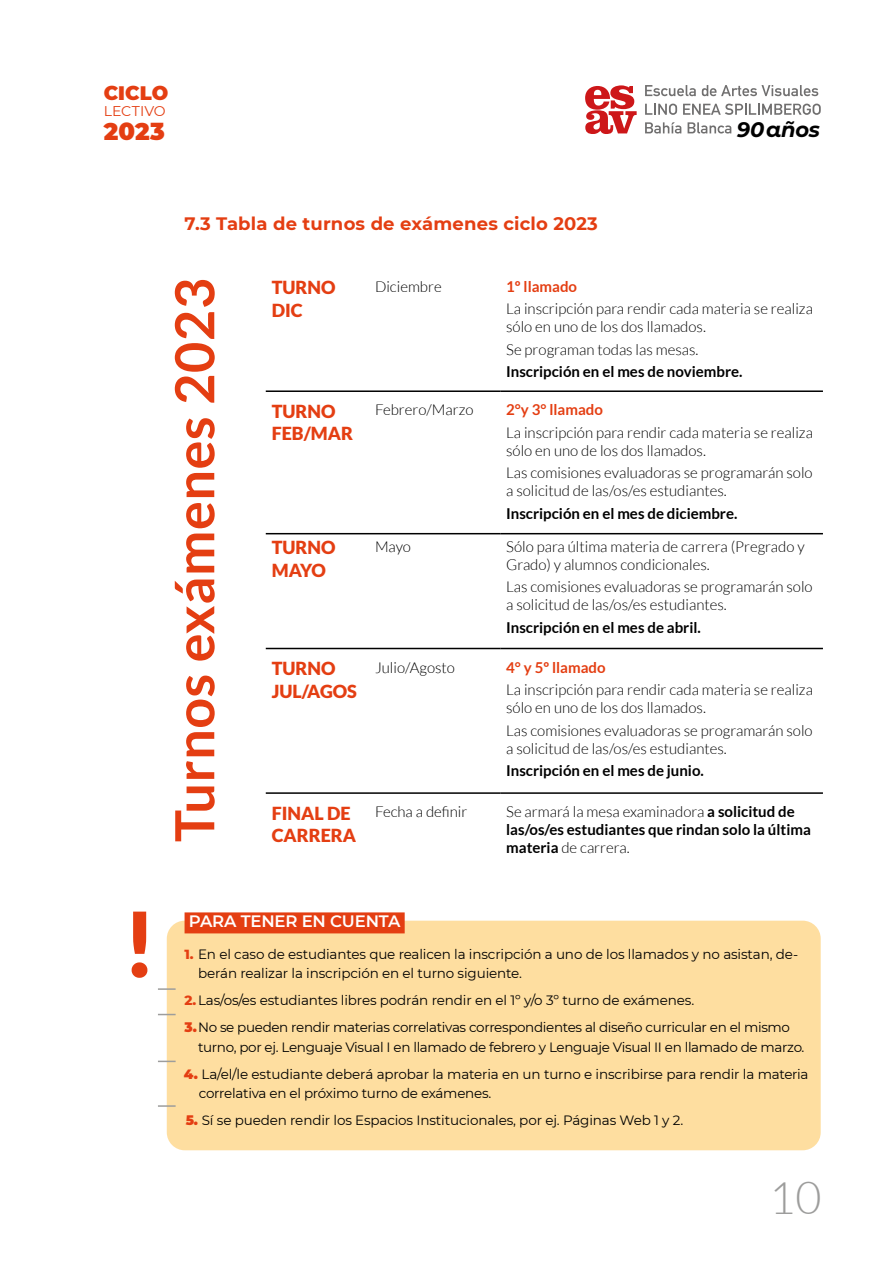
<style>
.page{position:relative;width:893px;height:1263px;background:#fff}
.page>*{position:absolute;margin:0;border:0;box-sizing:border-box;transform-origin:0 0}
.t1{font:900 90px "Lato";color:#e43e12}
.t2{font:700 54px "Lato";letter-spacing:.01em;color:#e43e12}
.t3{font:300 45px "Lato";color:#9d9d9c}
.t4{font:900 24px "Montserrat";color:#e43e12}
.t5{font:italic 700 21px "Montserrat Alternates";letter-spacing:-.015em;color:#000}
.t6{font:900 19.5px "Montserrat";letter-spacing:.005em;color:#e43e12}
.t7{font:900 18px/22.5px "Lato";color:#e43e12}
.t8{font:700 18px "Montserrat";letter-spacing:.01em;color:#e43e12}
.t9{font:600 16.5px "Montserrat";letter-spacing:-.01em;color:#fff}
.t10{font:300 15px/18px "Lato";color:#000}
.t11{font:700 15px/18px "Lato";color:#000}
.t12{font:700 15px "Lato";color:#e43e12}
.t13{font:14.1px "Montserrat";letter-spacing:.005em;color:#e43e12}
.t14{font:13.5px/19.5px "Montserrat";letter-spacing:-.01em;color:#000}
.s1{font-weight:300}
.s2{font-weight:700}
.s3{font-weight:800;color:#e43e12}
.s4{font-weight:900;color:#e43e12}
</style>
<div class="page">
<svg style="left:585px;top:85px;width:52px;height:49px"></svg>
<svg style="left:688px;top:122px;width:43px;height:12px"></svg>
<svg style="left:645px;top:122px;width:36px;height:12px"></svg>
<svg style="left:683px;top:104px;width:138px;height:11px"></svg>
<svg style="left:645px;top:104px;width:32px;height:11px"></svg>
<svg style="left:645px;top:85px;width:51px;height:11px"></svg>
<svg style="left:702px;top:85px;width:116px;height:11px"></svg>
<div style="left:167px;top:921px;width:654px;height:229px;background:#fedea0;border-radius:18px"></div>
<div style="left:185px;top:912px;width:220px;height:21px;background:#e43e12"></div>
<hr style="left:266px;top:390px;width:103px;height:2px;background:#000">
<hr style="left:369px;top:390px;width:131px;height:2px;background:#000">
<hr style="left:500px;top:390px;width:323px;height:2px;background:#000">
<hr style="left:266px;top:533px;width:103px;height:1px;background:#000">
<hr style="left:369px;top:533px;width:131px;height:1px;background:#000">
<hr style="left:500px;top:533px;width:323px;height:1px;background:#000">
<hr style="left:266px;top:648px;width:103px;height:1px;background:#000">
<hr style="left:369px;top:648px;width:131px;height:1px;background:#000">
<hr style="left:500px;top:648px;width:323px;height:1px;background:#000">
<hr style="left:266px;top:792px;width:103px;height:2px;background:#000">
<hr style="left:369px;top:792px;width:131px;height:2px;background:#000">
<hr style="left:500px;top:792px;width:323px;height:2px;background:#000">
<svg style="left:158px;top:988px;width:18px;height:2px"></svg>
<svg style="left:158px;top:1014px;width:18px;height:1px"></svg>
<svg style="left:158px;top:1061px;width:18px;height:1px"></svg>
<svg style="left:158px;top:1105px;width:18px;height:2px"></svg>
<h3 class="t6" style="left:104px;top:78px;width:66px">CICLO</h3>
<p class="t13" style="left:104px;top:101px;width:64px">LECTIVO</p>
<h3 class="t4" style="left:104px;top:114px;width:63px">2023</h3>
<p class="t8" style="left:185px;top:211px;width:415px">7.3 Tabla de turnos de exámenes ciclo 2023</p>
<h3 class="t5" style="left:737px;top:114px;width:85px">90 años</h3>
<h1 class="t1" style="left:123px;top:891px;width:35px">!</h1>
<h2 class="t2" style="left:164px;top:842px;width:565px;rotate:-90deg">Turnos exámenes 2023</h2>
<p class="t7" style="left:272px;top:276px;width:65px">TURNO<br>DIC</p>
<p class="t10" style="left:375px;top:277px;width:68px">Diciembre</p>
<p class="t12" style="left:506px;top:278px;width:72px">1º llamado</p>
<p class="t10" style="left:506px;top:300px;width:308px">La inscripción para rendir cada materia se realiza sólo en uno de los dos llamados.</p>
<p class="t10" style="left:506px;top:340px;width:194px">Se programan todas las mesas.</p>
<p class="t11" style="left:506px;top:363px;width:238px">Inscripción en el mes de noviembre.</p>
<p class="t7" style="left:272px;top:399px;width:83px">TURNO<br>FEB/MAR</p>
<p class="t10" style="left:375px;top:401px;width:100px">Febrero/Marzo</p>
<p class="t12" style="left:506px;top:401px;width:98px">2°y 3° llamado</p>
<p class="t10" style="left:506px;top:423px;width:308px">La inscripción para rendir cada materia se realiza sólo en uno de los dos llamados.</p>
<p class="t10" style="left:506px;top:464px;width:308px">Las comisiones evaluadoras se programarán solo a solicitud de las/os/es estudiantes.</p>
<p class="t11" style="left:506px;top:504px;width:233px">Inscripción en el mes de diciembre.</p>
<p class="t7" style="left:272px;top:536px;width:65px">TURNO<br>MAYO</p>
<p class="t10" style="left:375px;top:537px;width:38px">Mayo</p>
<p class="t10" style="left:506px;top:537px;width:300px">Sólo para última materia de carrera (Pregrado y<br>Grado) y alumnos condicionales.</p>
<p class="t10" style="left:506px;top:578px;width:308px">Las comisiones evaluadoras se programarán solo a solicitud de las/os/es estudiantes.</p>
<p class="t11" style="left:506px;top:618px;width:196px">Inscripción en el mes de abril.</p>
<p class="t7" style="left:272px;top:657px;width:87px">TURNO<br>JUL/AGOS</p>
<p class="t10" style="left:375px;top:658px;width:82px">Julio/Agosto</p>
<p class="t12" style="left:506px;top:658px;width:101px">4° y 5º llamado</p>
<p class="t10" style="left:506px;top:681px;width:308px">La inscripción para rendir cada materia se realiza sólo en uno de los dos llamados.</p>
<p class="t10" style="left:506px;top:721px;width:308px">Las comisiones evaluadoras se programarán solo a solicitud de las/os/es estudiantes.</p>
<p class="t11" style="left:506px;top:761px;width:199px">Inscripción en el mes de junio.</p>
<p class="t7" style="left:272px;top:801px;width:86px">FINAL DE<br>CARRERA</p>
<p class="t10" style="left:375px;top:803px;width:94px">Fecha a definir</p>
<p class="t11" style="left:506px;top:802px;width:306px"><span class="s1">Se armará la mesa examinadora</span> a solicitud de las/os/es estudiantes que rindan solo la última</p>
<p class="t10" style="left:506px;top:839px;width:125px"><span class="s2">materia</span> de carrera.</p>
<p class="t9" style="left:189px;top:910px;width:213px">PARA TENER EN CUENTA</p>
<p class="t14" style="left:198px;top:944px;width:602px;text-indent:-13px"><span class="s3">1.</span> En el caso de estudiantes que realicen la inscripción a uno de los llamados y no asistan, de&shy;berán realizar la inscripción en el turno siguiente.</p>
<p class="t14" style="left:185px;top:987px;width:607px;line-height:27px"><span class="s3">2.</span>Las/os/es estudiantes libres podrán rendir en el 1º y/o 3º turno de exámenes.<br><span class="s4">3.</span>No se pueden rendir materias correlativas correspondientes al diseño curricular en el mismo</p>
<p class="t14" style="left:198px;top:1037px;width:608px">turno, por ej. Lenguaje Visual I en llamado de febrero y Lenguaje Visual II en llamado de marzo.</p>
<p class="t14" style="left:199px;top:1064px;width:611px;text-indent:-15px"><span class="s4">4.</span> La/el/le estudiante deberá aprobar la materia en un turno e inscribirse para rendir la materia correlativa en el próximo turno de exámenes.</p>
<p class="t14" style="left:186px;top:1110px;width:499px"><span class="s4">5.</span> Sí se pueden rendir los Espacios Institucionales, por ej. Páginas Web 1 y 2.</p>
<h3 class="t3" style="left:769px;top:1174px;width:54px">10</h3>
</div>
